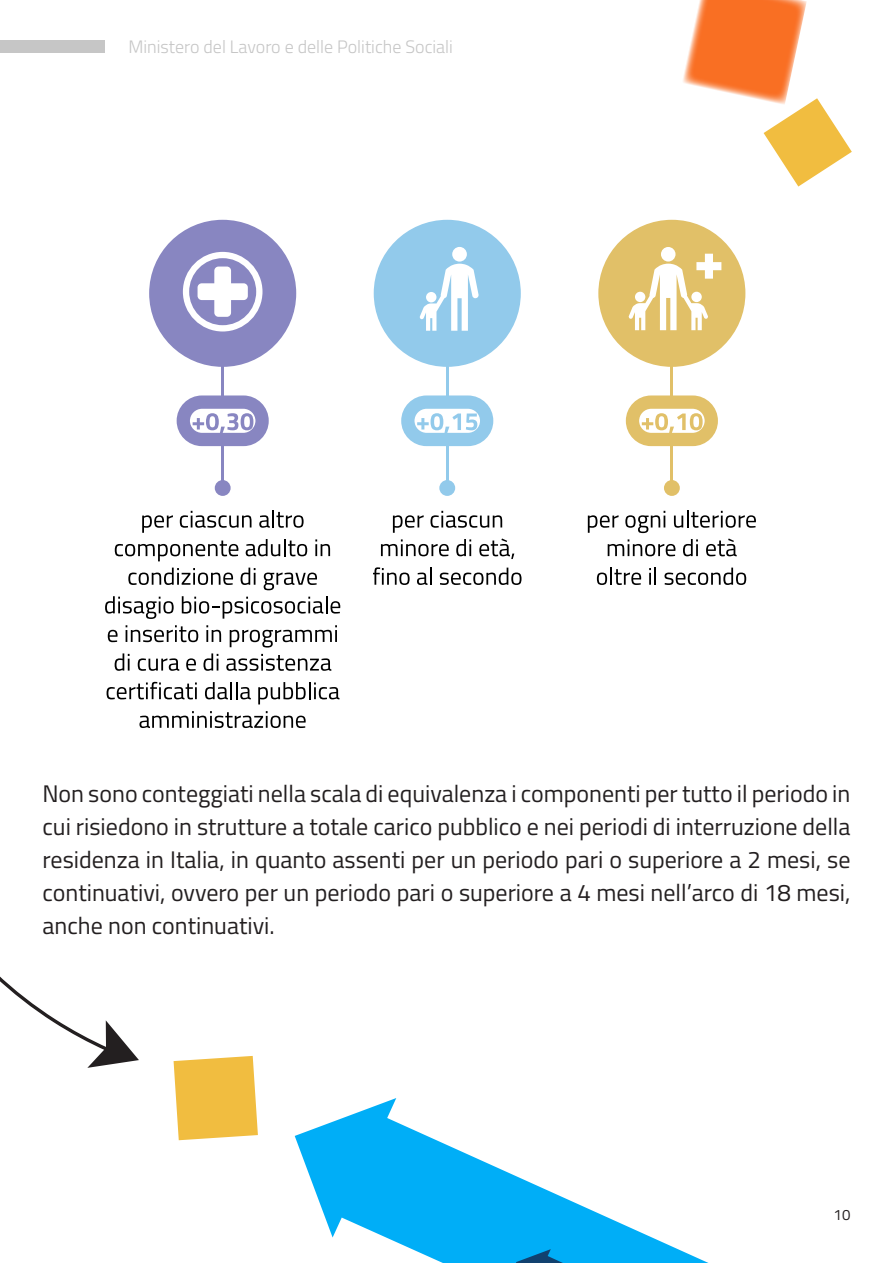
<style>
.page{position:relative;width:893px;height:1263px;background:#fff}
.page>*{position:absolute;margin:0;border:0;box-sizing:border-box;transform-origin:0 0}
.Body_9_5_Pt{font:24px/33px "Titillium Web";color:#231f20;text-align:justify}
.t1{font:300 18px "Titillium Web";color:#c6c6c6}
.t2{font:15px "Titillium Web";color:#231f20}
</style>
<div class="page">
<svg style="left:683px;top:0;width:169px;height:187px"></svg>
<svg style="left:393px;top:515px;width:31px;height:18px"></svg>
<svg style="left:430px;top:511px;width:72px;height:17px"></svg>
<svg style="left:381px;top:539px;width:68px;height:17px"></svg>
<svg style="left:456px;top:539px;width:15px;height:17px"></svg>
<svg style="left:479px;top:538px;width:35px;height:21px"></svg>
<svg style="left:373px;top:567px;width:37px;height:18px"></svg>
<svg style="left:417px;top:568px;width:15px;height:17px"></svg>
<svg style="left:440px;top:568px;width:81px;height:17px"></svg>
<svg style="left:588px;top:515px;width:31px;height:18px"></svg>
<svg style="left:625px;top:511px;width:40px;height:22px"></svg>
<svg style="left:674px;top:510px;width:82px;height:18px"></svg>
<svg style="left:608px;top:539px;width:67px;height:17px"></svg>
<svg style="left:683px;top:539px;width:15px;height:17px"></svg>
<svg style="left:706px;top:538px;width:31px;height:18px"></svg>
<svg style="left:597px;top:568px;width:44px;height:17px"></svg>
<svg style="left:649px;top:568px;width:7px;height:17px"></svg>
<svg style="left:664px;top:568px;width:82px;height:17px"></svg>
<svg style="left:300px;top:515px;width:4px;height:13px"></svg>
<svg style="left:300px;top:544px;width:7px;height:12px"></svg>
<svg style="left:315px;top:539px;width:15px;height:17px"></svg>
<svg style="left:300px;top:572px;width:17px;height:13px"></svg>
<svg style="left:300px;top:596px;width:40px;height:18px"></svg>
<svg style="left:300px;top:625px;width:37px;height:17px"></svg>
<svg style="left:300px;top:658px;width:31px;height:13px"></svg>
<svg style="left:300px;top:682px;width:39px;height:18px"></svg>
<svg style="left:300px;top:715px;width:6px;height:13px"></svg>
<div style="left:149px;top:220px;width:147px;height:147px;background:#8886c1;border-radius:50%"></div>
<hr style="left:221px;top:367px;width:3px;height:121px;background:#8886c1">
<svg style="left:183px;top:402px;width:79px;height:37px"></svg>
<div style="left:177px;top:395px;width:92px;height:51px;border:13px solid #8886c1;border-radius:19px"></div>
<svg style="left:193px;top:413px;width:60px;height:11px"></svg>
<svg style="left:183px;top:252px;width:79px;height:79px"></svg>
<div style="left:374px;top:220px;width:147px;height:147px;background:#92caeb;border-radius:50%"></div>
<div style="left:452px;top:247px;width:15px;height:15px;background:#fff;border-radius:50%"></div>
<svg style="left:419px;top:264px;width:60px;height:67px"></svg>
<hr style="left:446px;top:367px;width:2px;height:121px;background:#92caeb">
<div style="left:439px;top:480px;width:16px;height:16px;background:#92caeb;border-radius:50%"></div>
<svg style="left:408px;top:402px;width:79px;height:37px"></svg>
<div style="left:401px;top:395px;width:92px;height:51px;border:13px solid #92caeb;border-radius:19px"></div>
<svg style="left:417px;top:413px;width:60px;height:20px"></svg>
<div style="left:598px;top:220px;width:147px;height:147px;background:#e1c068;border-radius:50%"></div>
<div style="left:661px;top:247px;width:14px;height:15px;background:#fff;border-radius:50%"></div>
<svg style="left:628px;top:254px;width:93px;height:76px"></svg>
<hr style="left:671px;top:367px;width:2px;height:121px;background:#e1c068">
<div style="left:664px;top:480px;width:16px;height:16px;background:#e1c068;border-radius:50%"></div>
<svg style="left:632px;top:402px;width:79px;height:37px"></svg>
<div style="left:626px;top:395px;width:92px;height:51px;border:13px solid #e1c068;border-radius:19px"></div>
<svg style="left:642px;top:413px;width:61px;height:20px"></svg>
<div style="left:0;top:40px;width:105px;height:13px;background:#c6c6c6"></div>
<svg style="left:174px;top:1056px;width:84px;height:84px;background:#f2c454"></svg>
<svg style="left:295px;top:1098px;width:413px;height:165px"></svg>
<svg style="left:516px;top:1249px;width:47px;height:14px"></svg>
<svg style="left:87px;top:1052px;width:52px;height:16px"></svg>
<svg style="left:0;top:424px;width:300px;height:628px"></svg>
<p class="t1" style="left:128px;top:34px;width:326px">Ministero del Lavoro e delle Politiche Sociali</p>
<p class="Body_9_5_Pt" style="left:43px;top:776px;width:809px">Non sono conteggiati nella scala di equivalenza i componenti per tutto il periodo in cui risiedono in strutture a totale carico pubblico e nei periodi di interruzione della residenza in Italia, in quanto assenti per un periodo pari o superiore a 2 mesi, se continuativi, ovvero per un periodo pari o superiore a 4 mesi nell’arco di 18 mesi, anche non continuativi.</p>
<p class="t2" style="left:833px;top:1204px;width:19px">10</p>
</div>
